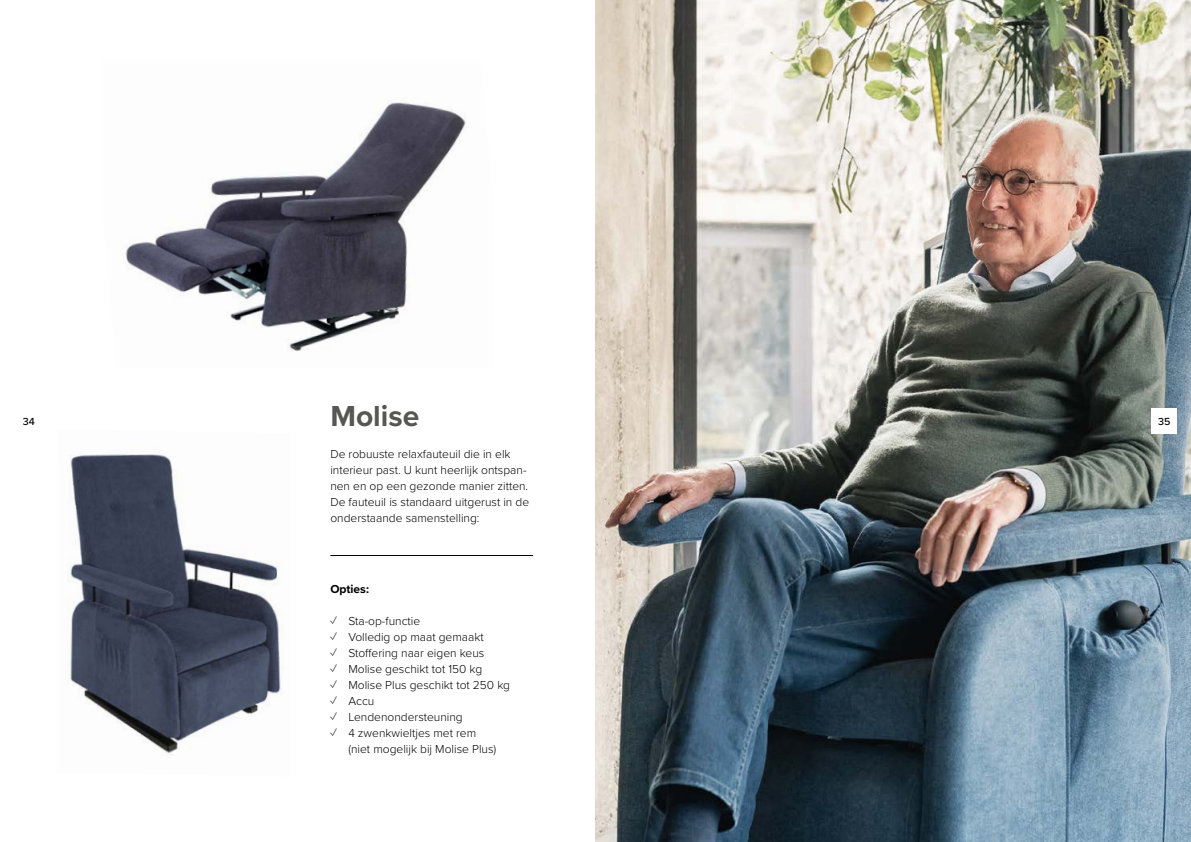
<style>
.page{position:relative;width:1191px;height:842px;background:#fff}
.page>*{position:absolute;margin:0;border:0;box-sizing:border-box;transform-origin:0 0}
.t1{font:700 30px "Proxima Nova";color:#565655}
.t2{font:300 12px/16px "Proxima Nova";color:#000}
.t3{font:700 12px "Proxima Nova";color:#000}
.t4{font:500 10.6px "Proxima Nova";color:#000}
</style>
<div class="page">
<img style="left:125px;top:102px;width:341px;height:249px">
<hr style="left:330px;top:555px;width:203px;height:1px;background:#000">
<img style="left:68px;top:454px;width:213px;height:300px">
<img style="left:595px;top:0;width:596px;height:842px">
<div style="left:1151px;top:408px;width:26px;height:26px;background:#fff"></div>
<h1 class="t1" style="left:330px;top:394px;width:90px">Molise</h1>
<p class="t2" style="left:330px;top:446px;width:200px">De robuuste relaxfauteuil die in elk interieur past. U kunt heerlijk ontspan&shy;nen en op een gezonde manier zitten.<br>De fauteuil is standaard uitgerust in de onderstaande samenstelling:</p>
<p class="t4" style="left:23px;top:413px;width:14px">34</p>
<p class="t4" style="left:1158px;top:413px;width:14px">35</p>
<p class="t3" style="left:330px;top:580px;width:40px">Opties:</p>
<p class="t2" style="left:330px;top:613px;width:91px">✓ Sta-op-functie</p>
<p class="t2" style="left:330px;top:629px;width:155px">✓ Volledig op maat gemaakt</p>
<p class="t2" style="left:330px;top:645px;width:155px">✓ Stoffering naar eigen keus</p>
<p class="t2" style="left:330px;top:661px;width:153px">✓ Molise geschikt tot 150 kg</p>
<p class="t2" style="left:330px;top:677px;width:181px">✓ Molise Plus geschikt tot 250 kg</p>
<p class="t2" style="left:330px;top:693px;width:46px">✓ Accu</p>
<p class="t2" style="left:330px;top:709px;width:134px">✓ Lendenondersteuning</p>
<p class="t2" style="left:348px;top:725px;width:149px;text-indent:-18px">✓ 4 zwenkwieltjes met rem (niet mogelijk bij Molise Plus)</p>
</div>
